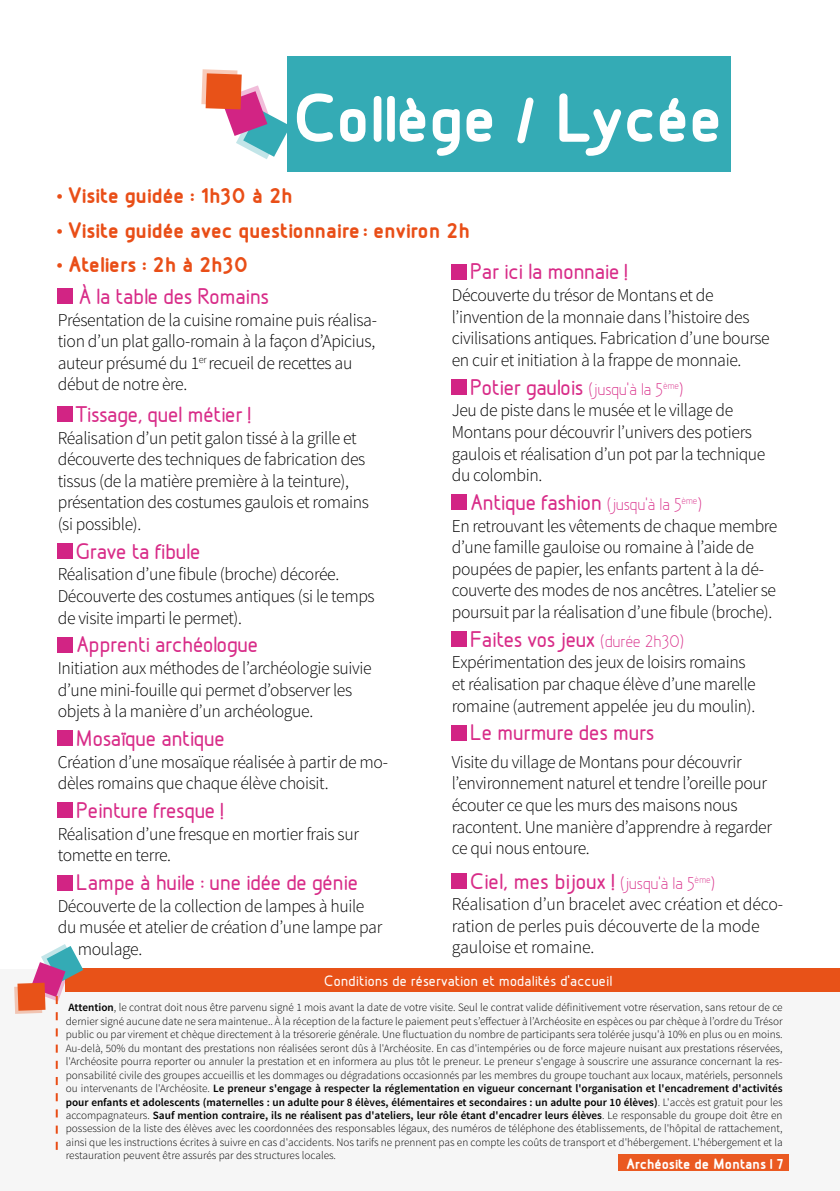
<style>
.page{position:relative;width:840px;height:1191px;background:#fff}
.page>*{position:absolute;margin:0;border:0;box-sizing:border-box;transform-origin:0 0}
.t1{font:700 73.2px "Designio";color:#fff}
.t2{font:500 24px "Designio";letter-spacing:-.02em;color:#d82c88}
.t3{font:700 24px "Designio";color:#e94e17}
.t4{font:300 18px/21.6px "Source Sans Pro";letter-spacing:-.02em;color:#000}
.t5{font:500 16px "Designio";color:#fff}
.t6{font:700 16px "Designio";color:#fff}
.t7{font:300 11.2px/13.4px "Source Sans Pro";color:#000;text-align:justify}
.s1{font-weight:400;font-size:18px}
.s2{font-weight:600}
</style>
<div class="page">
<div style="left:0;top:969px;width:839px;height:222px;background:#f6f6f6"></div>
<div style="left:66px;top:968px;width:773px;height:23px;background:#e85218"></div>
<div style="left:287px;top:57px;width:443px;height:115px;background:#34abb5"></div>
<svg style="left:201px;top:69px;width:86px;height:90px"></svg>
<div style="left:451px;top:264px;width:16px;height:15px;background:#d22484"></div>
<div style="left:451px;top:379px;width:16px;height:16px;background:#d22484"></div>
<div style="left:451px;top:494px;width:16px;height:16px;background:#d22484"></div>
<div style="left:451px;top:631px;width:16px;height:16px;background:#d22484"></div>
<div style="left:451px;top:725px;width:16px;height:15px;background:#d22484"></div>
<div style="left:451px;top:873px;width:16px;height:15px;background:#d22484"></div>
<div style="left:58px;top:288px;width:15px;height:16px;background:#d22484"></div>
<div style="left:58px;top:407px;width:15px;height:15px;background:#d22484"></div>
<div style="left:58px;top:543px;width:15px;height:16px;background:#d22484"></div>
<div style="left:58px;top:637px;width:15px;height:15px;background:#d22484"></div>
<div style="left:58px;top:731px;width:15px;height:15px;background:#d22484"></div>
<div style="left:58px;top:803px;width:15px;height:15px;background:#d22484"></div>
<div style="left:58px;top:875px;width:15px;height:15px;background:#d22484"></div>
<svg style="left:14px;top:944px;width:69px;height:205px"></svg>
<div style="left:618px;top:1154px;width:170px;height:16px;background:#ea5921"></div>
<h1 class="t1" style="left:294px;top:79px;width:430px">Collège / Lycée</h1>
<h2 class="t3" style="left:57px;top:183px;width:238px">• Visite guidée : 1h30 à 2h</h2>
<h2 class="t3" style="left:57px;top:217px;width:415px">• Visite guidée avec questionnaire : environ 2h</h2>
<h2 class="t3" style="left:57px;top:252px;width:193px">• Ateliers : 2h à 2h30</h2>
<h2 class="t2" style="left:469px;top:259px;width:159px">Par ici la monnaie !</h2>
<p class="t4" style="left:451px;top:284px;width:319px">Découverte du trésor de Montans et de l’invention de la monnaie dans l’histoire des civilisations antiques. Fabrication d’une bourse en cuir et initiation à la frappe de monnaie.</p>
<h2 class="t2" style="left:469px;top:375px;width:215px">Potier gaulois <span class="s1">(jusqu’à la 5</span><sup>ème</sup><span class="s1">)</span></h2>
<p class="t4" style="left:451px;top:400px;width:315px">Jeu de piste dans le musée et le village de Montans pour découvrir l’univers des potiers gaulois et réalisation d’un pot par la technique du colombin.</p>
<h2 class="t2" style="left:469px;top:490px;width:233px">Antique fashion <span class="s1">(jusqu’à la 5</span><sup>ème</sup><span class="s1">)</span></h2>
<p class="t4" style="left:451px;top:515px;width:327px">En retrouvant les vêtements de chaque membre d’une famille gauloise ou romaine à l’aide de poupées de papier, les enfants partent à la dé&shy;couverte des modes de nos ancêtres. L’atelier se poursuit par la réalisation d’une fibule (broche).</p>
<h2 class="t2" style="left:469px;top:627px;width:216px">Faites vos jeux <span class="s1">(durée 2h30)</span></h2>
<p class="t4" style="left:451px;top:652px;width:305px">Expérimentation des jeux de loisirs romains et réalisation par chaque élève d’une marelle romaine (autrement appelée jeu du moulin).</p>
<h2 class="t2" style="left:469px;top:720px;width:186px">Le murmure des murs</h2>
<p class="t4" style="left:451px;top:751px;width:321px">Visite du village de Montans pour découvrir l’environnement naturel et tendre l’oreille pour écouter ce que les murs des maisons nous racontent. Une manière d’apprendre à regarder ce qui nous entoure.</p>
<h2 class="t2" style="left:470px;top:868px;width:246px">Ciel, mes bijoux ! <span class="s1">(jusqu’à la 5</span><sup>ème</sup><span class="s1">)</span></h2>
<p class="t4" style="left:451px;top:893px;width:333px">Réalisation d’un bracelet avec création et déco&shy;ration de perles puis découverte de la mode gauloise et romaine.</p>
<h2 class="t2" style="left:78px;top:284px;width:192px">À la table des Romains</h2>
<p class="t4" style="left:58px;top:309px;width:320px">Présentation de la cuisine romaine puis réalisa&shy;tion d’un plat gallo-romain à la façon d’Apicius, auteur présumé du 1<sup>er</sup> recueil de recettes au début de notre ère.</p>
<h2 class="t2" style="left:76px;top:402px;width:176px">Tissage, quel métier !</h2>
<p class="t4" style="left:58px;top:427px;width:313px">Réalisation d’un petit galon tissé à la grille et découverte des techniques de fabrication des tissus (de la matière première à la teinture), présentation des costumes gaulois et romains (si possible).</p>
<h2 class="t2" style="left:76px;top:539px;width:126px">Grave ta fibule</h2>
<p class="t4" style="left:58px;top:564px;width:318px">Réalisation d’une fibule (broche) décorée.<br>Découverte des costumes antiques (si le temps de visite imparti le permet).</p>
<h2 class="t2" style="left:76px;top:632px;width:184px">Apprenti archéologue</h2>
<p class="t4" style="left:58px;top:657px;width:315px">Initiation aux méthodes de l’archéologie suivie d’une mini-fouille qui permet d’observer les objets à la manière d’un archéologue.</p>
<h2 class="t2" style="left:76px;top:726px;width:151px">Mosaïque antique</h2>
<p class="t4" style="left:58px;top:751px;width:331px">Création d’une mosaïque réalisée à partir de mo&shy;dèles romains que chaque élève choisit.</p>
<h2 class="t2" style="left:76px;top:798px;width:149px">Peinture fresque !</h2>
<p class="t4" style="left:58px;top:823px;width:302px">Réalisation d’une fresque en mortier frais sur tomette en terre.</p>
<h2 class="t2" style="left:76px;top:870px;width:284px">Lampe à huile : une idée de génie</h2>
<p class="t4" style="left:58px;top:895px;width:308px">Découverte de la collection de lampes à huile</p>
<p class="t4" style="left:58px;top:916px;width:326px">du musée et atelier de création d’une lampe par</p>
<p class="t4" style="left:78px;top:938px;width:66px">moulage.</p>
<p class="t5" style="left:324px;top:972px;width:289px">Conditions de réservation et modalités d’accueil</p>
<p class="t7" style="left:66px;top:1001px;width:718px"><span class="s2">Attention</span>, le contrat doit nous être parvenu signé 1 mois avant la date de votre visite. Seul le contrat valide définitivement votre réservation, sans retour de ce dernier signé aucune date ne sera maintenue.. À la réception de la facture le paiement peut s’effectuer à l’Archéosite en espèces ou par chèque à l’ordre du Trésor public ou par virement et chèque directement à la trésorerie générale. Une fluctuation du nombre de participants sera tolérée jusqu'à 10% en plus ou en moins.<br>Au-delà, 50% du montant des prestations non réalisées seront dûs à l'Archéosite. En cas d'intempéries ou de force majeure nuisant aux prestations réservées, l'Archéosite pourra reporter ou annuler la prestation et en informera au plus tôt le preneur. Le preneur s'engage à souscrire une assurance concernant la res&shy;ponsabilité civile des groupes accueillis et les dommages ou dégradations occasionnés par les membres du groupe touchant aux locaux, matériels, personnels ou intervenants de l'Archéosite. <span class="s2">Le preneur s'engage à respecter la réglementation en vigueur concernant l'organisation et l'encadrement d'activités pour enfants et adolescents (maternelles : un adulte pour 8 élèves, élémentaires et secondaires : un adulte pour 10 élèves)</span>. L'accès est gratuit pour les accompagnateurs. <span class="s2">Sauf mention contraire, ils ne réalisent pas d'ateliers, leur rôle étant d'encadrer leurs élèves</span>. Le responsable du groupe doit être en possession de la liste des élèves avec les coordonnées des responsables légaux, des numéros de téléphone des établissements, de l'hôpital de rattachement, ainsi que les instructions écrites à suivre en cas d'accidents. Nos tarifs ne prennent pas en compte les coûts de transport et d'hébergement. L'hébergement et la restauration peuvent être assurés par des structures locales.</p>
<p class="t6" style="left:625px;top:1154px;width:159px">Archéosite de Montans | 7</p>
</div>
